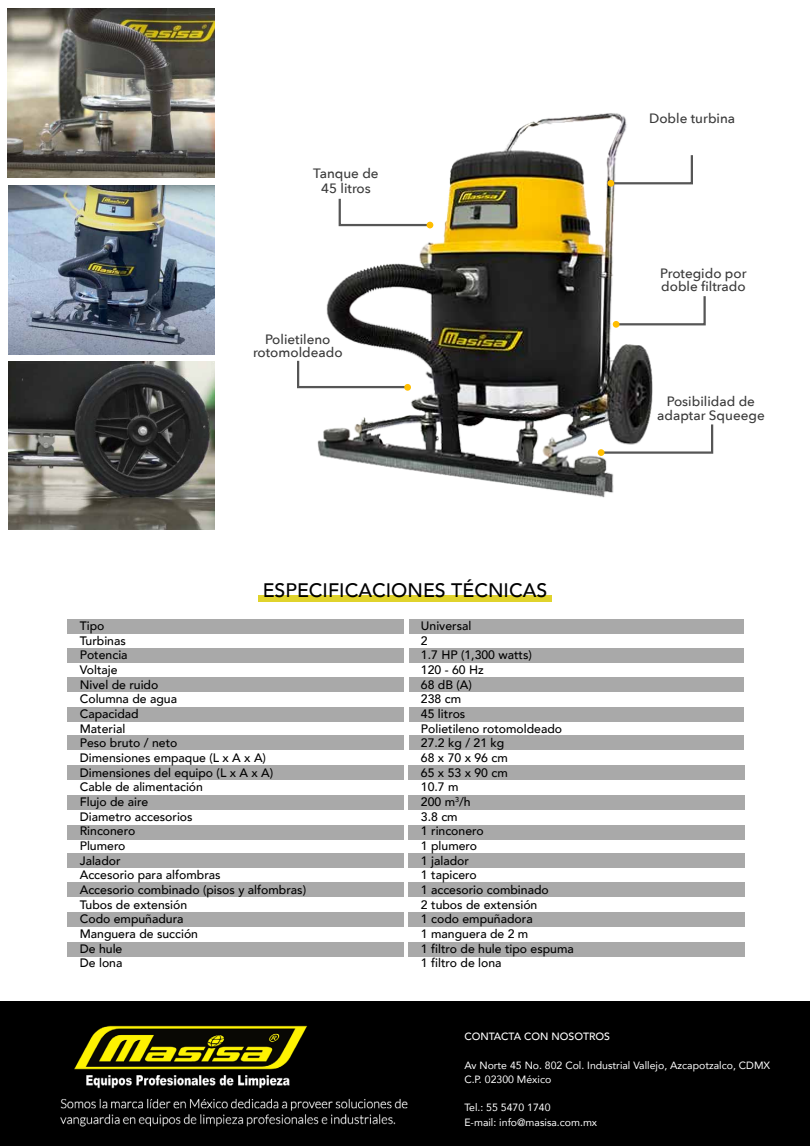
<style>
.page{position:relative;width:810px;height:1146px;background:#fff}
.page>*{position:absolute;margin:0;border:0;box-sizing:border-box;transform-origin:0 0}
.t1{font:500 19.5px "Avenir";color:#000}
.t2{font:500 13.5px/13.5px "Avenir Next";color:#3a3a3a;text-align:center}
.t3{font:500 12.23px/14.7px "Avenir";color:#000}
.t4{font:10.5px/14.2px "Avenir";color:#fff}
.t5{font:500 10.5px "Avenir";color:#fff}
</style>
<div class="page">
<img style="left:317px;top:113px;width:336px;height:385px">
<div style="left:258px;top:595px;width:294px;height:6px;background:#e0d32c"></div>
<div style="left:0;top:1001px;width:810px;height:145px;background:#000"></div>
<div style="left:67px;top:619px;width:336px;height:14px;background:#a9a9a9"></div>
<div style="left:67px;top:648px;width:336px;height:15px;background:#a9a9a9"></div>
<div style="left:67px;top:677px;width:336px;height:15px;background:#a9a9a9"></div>
<div style="left:67px;top:707px;width:336px;height:14px;background:#a9a9a9"></div>
<div style="left:67px;top:735px;width:336px;height:15px;background:#a9a9a9"></div>
<div style="left:67px;top:765px;width:336px;height:15px;background:#a9a9a9"></div>
<div style="left:67px;top:795px;width:336px;height:15px;background:#a9a9a9"></div>
<div style="left:67px;top:825px;width:336px;height:15px;background:#a9a9a9"></div>
<div style="left:408px;top:765px;width:337px;height:15px;background:#a9a9a9"></div>
<div style="left:408px;top:795px;width:337px;height:15px;background:#a9a9a9"></div>
<div style="left:67px;top:853px;width:336px;height:15px;background:#a9a9a9"></div>
<div style="left:408px;top:853px;width:337px;height:15px;background:#a9a9a9"></div>
<div style="left:67px;top:882px;width:336px;height:15px;background:#a9a9a9"></div>
<div style="left:408px;top:882px;width:337px;height:15px;background:#a9a9a9"></div>
<div style="left:67px;top:912px;width:336px;height:15px;background:#a9a9a9"></div>
<div style="left:408px;top:912px;width:337px;height:15px;background:#a9a9a9"></div>
<div style="left:67px;top:942px;width:336px;height:14px;background:#a9a9a9"></div>
<div style="left:408px;top:942px;width:337px;height:14px;background:#a9a9a9"></div>
<div style="left:408px;top:825px;width:337px;height:15px;background:#a9a9a9"></div>
<div style="left:409px;top:619px;width:334px;height:14px;background:#a9a9a9"></div>
<div style="left:409px;top:648px;width:334px;height:15px;background:#a9a9a9"></div>
<div style="left:409px;top:677px;width:334px;height:15px;background:#a9a9a9"></div>
<div style="left:409px;top:707px;width:334px;height:14px;background:#a9a9a9"></div>
<div style="left:409px;top:735px;width:334px;height:15px;background:#a9a9a9"></div>
<img style="left:60px;top:1025px;width:348px;height:102px">
<svg style="left:599px;top:422px;width:115px;height:33px"></svg>
<div style="left:598px;top:449px;width:6px;height:7px;background:#ffbe00;border-radius:50%"></div>
<svg style="left:614px;top:294px;width:92px;height:33px"></svg>
<div style="left:613px;top:321px;width:7px;height:7px;background:#ffbe00;border-radius:50%"></div>
<svg style="left:608px;top:153px;width:85px;height:33px"></svg>
<div style="left:608px;top:180px;width:6px;height:7px;background:#ffbe00;border-radius:50%"></div>
<svg style="left:337px;top:197px;width:96px;height:31px"></svg>
<svg style="left:297px;top:359px;width:113px;height:30px"></svg>
<div style="left:404px;top:384px;width:7px;height:7px;background:#ffbe00;border-radius:50%"></div>
<img style="left:8px;top:9px;width:206px;height:169px">
<img style="left:8px;top:185px;width:207px;height:169px">
<img style="left:9px;top:362px;width:206px;height:168px">
<p class="t2" style="left:313px;top:165px;width:67px;line-height:15px">Tanque de<br>45 litros</p>
<p class="t2" style="left:253px;top:332px;width:91px">Polietileno rotomoldeado</p>
<p class="t2" style="left:649px;top:111px;width:88px">Doble turbina</p>
<p class="t2" style="left:660px;top:266px;width:88px;text-align:left">Protegido por doble filtrado</p>
<p class="t2" style="left:657px;top:394px;width:109px">Posibilidad de adaptar Squeege</p>
<h1 class="t1" style="left:263px;top:574px;width:286px">ESPECIFICACIONES TÉCNICAS</h1>
<p class="t3" style="left:80px;top:617px;width:228px">Tipo<br>Turbinas<br>Potencia<br>Voltaje<br>Nivel de ruido<br>Columna de agua<br>Capacidad<br>Material<br>Peso bruto / neto<br>Dimensiones empaque (L x A x A)<br>Dimensiones del equipo (L x A x A)<br>Cable de alimentación<br>Flujo de aire<br>Diametro accesorios<br>Rinconero<br>Plumero<br>Jalador<br>Accesorio para alfombras<br>Accesorio combinado (pisos y alfombras)<br>Tubos de extensión<br>Codo empuñadura<br>Manguera de succión<br>De hule<br>De lona</p>
<p class="t3" style="left:421px;top:617px;width:154px">Universal<br>2<br>1.7 HP (1,300 watts)<br>120 - 60 Hz<br>68 dB (A)<br>238 cm<br>45 litros<br>Polietileno rotomoldeado<br>27.2 kg / 21 kg<br>68 x 70 x 96 cm<br>65 x 53 x 90 cm<br>10.7 m<br>200 m<sup>3</sup>/h<br>3.8 cm<br>1 rinconero<br>1 plumero<br>1 jalador<br>1 tapicero<br>1 accesorio combinado<br>2 tubos de extensión<br>1 codo empuñadora<br>1 manguera de 2 m<br>1 filtro de hule tipo espuma<br>1 filtro de lona</p>
<p class="t5" style="left:464px;top:1027px;width:147px">CONTACTA CON NOSOTROS</p>
<p class="t4" style="left:464px;top:1057px;width:307px">Av Norte 45 No. 802 Col. Industrial Vallejo, Azcapotzalco, CDMX<br>C.P. 02300 México</p>
<p class="t4" style="left:464px;top:1100px;width:134px">Tel.: 55 5470 1740<br>E-mail: info@masisa.com.mx</p>
</div>
